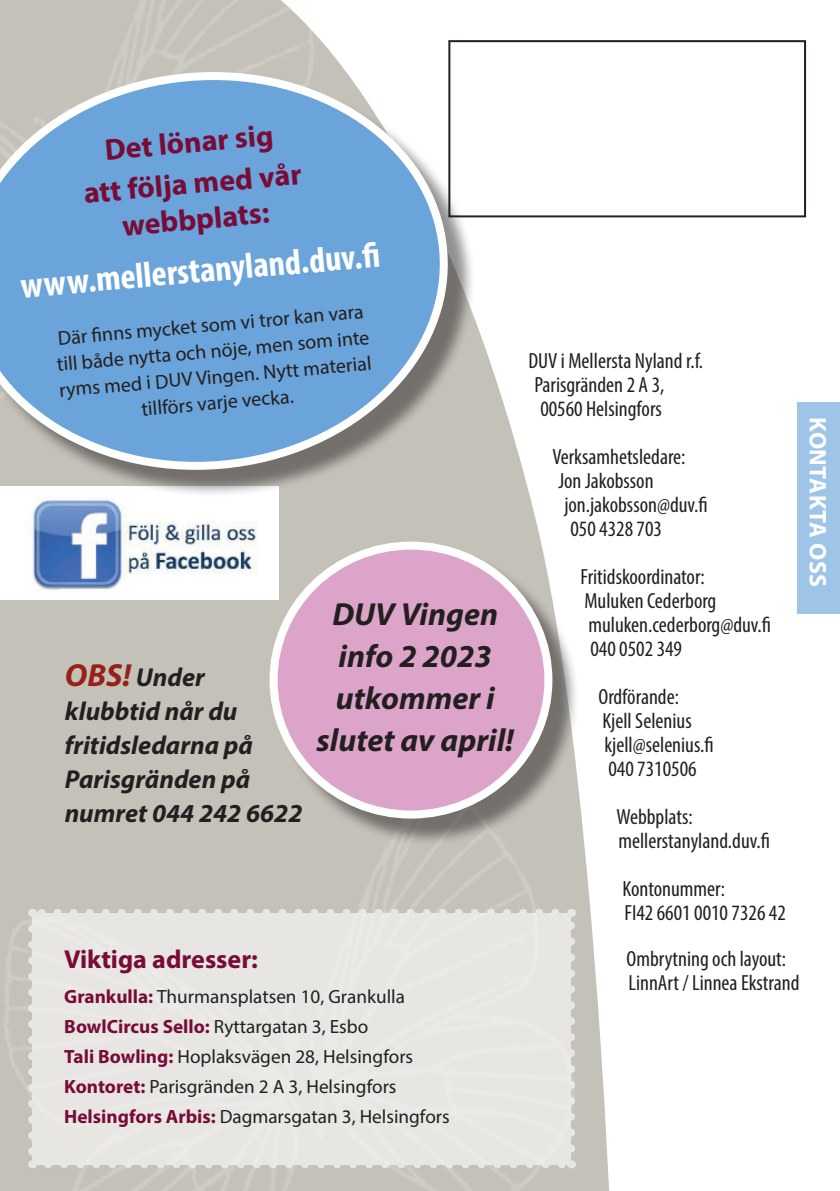
<style>
.page{position:relative;width:840px;height:1191px;background:#fff}
.page>*{position:absolute;margin:0;border:0;box-sizing:border-box;transform-origin:0 0}
.t1{font:700 condensed 36px "Myriad Pro";color:#fff}
.Första_rad{font:italic 700 32px "Myriad Pro";color:#231f20}
.t2{font:700 30px "Myriad Pro";color:#780c37}
.Första_rad-2{font:italic 700 26px "Myriad Pro";color:#231f20}
.t3{font:700 26px "Myriad Pro";color:#780c37}
.t4{font:700 24px "Myriad Pro";letter-spacing:.02em;color:#fff}
.List_Paragraph{font:condensed 22px "Myriad Pro";color:#231f20}
.t5{font:20px "Myriad Pro";color:#231f20}
.t6{font:19.2px "Myriad Pro";color:#231f20}
.s1{font-size:32px;color:#972018}
.s2{font-weight:700;color:#780c37}
</style>
<div class="page">
<svg style="left:0;top:217px;width:609px;height:543px;fill:#c4c1b9"></svg>
<img style="left:0;top:760px;width:609px;height:431px">
<div style="left:797px;top:403px;width:42px;height:211px;background:#9ec4e7"></div>
<div style="left:448px;top:40px;width:357px;height:177px;border:2px solid #231f20"></div>
<div style="left:0;top:486px;width:278px;height:114px;background:#fff"></div>
<img style="left:32px;top:499px;width:226px;height:91px">
<div style="left:32px;top:913px;width:538px;height:251px;background:#e7e6e3"></div>
<svg style="left:48px;top:1164px;width:515px;height:4px;background:#d8d6d1"></svg>
<svg style="left:40px;top:909px;width:515px;height:4px;background:#d2d0ca"></svg>
<svg style="left:28px;top:928px;width:8px;height:240px"></svg>
<svg style="left:566px;top:909px;width:8px;height:239px"></svg>
<div style="left:0;top:78px;width:475px;height:419px;background:#231f20;opacity:.5"></div>
<svg style="left:0;top:66px;width:452px;height:410px;background:#83add4"></svg>
<div style="left:275px;top:547px;width:304px;height:299px;background:#231f20;opacity:.5"></div>
<div style="left:273px;top:545px;width:275px;height:269px;background:#dca4c8;border-radius:50%"></div>
<div style="left:269px;top:541px;width:283px;height:277px;border:8px solid #fff;border-radius:50%"></div>
<p class="t2" style="left:103px;top:130px;width:171px;rotate:-5deg">Det lönar sig</p>
<p class="t2" style="left:82px;top:173px;width:220px;rotate:-5deg">att följa med vår</p>
<p class="t2" style="left:120px;top:206px;width:149px;rotate:-5deg">webbplats:</p>
<p class="t1" style="left:19px;top:263px;width:362px;rotate:-5deg">www.mellerstanyland.duv.fi</p>
<p class="t5" style="left:57px;top:326px;width:308px;rotate:-5deg">Där fi nns mycket som vi tror kan vara</p>
<p class="t5" style="left:56px;top:352px;width:315px;rotate:-5deg">till både nytta och nöje, men som inte</p>
<p class="t5" style="left:58px;top:378px;width:315px;rotate:-5deg">ryms med i DUV Vingen. Nytt material</p>
<p class="t5" style="left:140px;top:397px;width:154px;rotate:-5deg">tillförs varje vecka.</p>
<p class="Första_rad-2" style="left:65px;top:660px;width:141px"><span class="s1">OBS!</span> Under</p>
<p class="Första_rad-2" style="left:65px;top:694px;width:174px">klubbtid når du</p>
<p class="Första_rad-2" style="left:65px;top:728px;width:189px">fritidsledarna på</p>
<p class="Första_rad-2" style="left:65px;top:762px;width:187px">Parisgränden på</p>
<p class="Första_rad-2" style="left:65px;top:796px;width:239px">numret 044 242 6622</p>
<p class="Första_rad" style="left:332px;top:593px;width:167px">DUV Vingen</p>
<p class="Första_rad" style="left:338px;top:635px;width:155px">info 2 2023</p>
<p class="Första_rad" style="left:336px;top:677px;width:160px">utkommer i</p>
<p class="Första_rad" style="left:316px;top:719px;width:199px">slutet av april!</p>
<p class="t3" style="left:64px;top:942px;width:195px">Viktiga adresser:</p>
<p class="t6" style="left:64px;top:985px;width:342px"><span class="s2">Grankulla:</span> Thurmansplatsen 10, Grankulla</p>
<p class="t6" style="left:64px;top:1014px;width:305px"><span class="s2">BowlCircus Sello:</span> Ryttargatan 3, Esbo</p>
<p class="t6" style="left:64px;top:1044px;width:350px"><span class="s2">Tali Bowling:</span> Hoplaksvägen 28, Helsingfors</p>
<p class="t6" style="left:64px;top:1074px;width:333px"><span class="s2">Kontoret:</span> Parisgränden 2 A 3, Helsingfors</p>
<p class="t6" style="left:64px;top:1104px;width:387px"><span class="s2">Helsingfors Arbis:</span> Dagmarsgatan 3, Helsingfors</p>
<p class="List_Paragraph" style="left:528px;top:347px;width:176px">DUV i Mellersta Nyland r.f.</p>
<p class="List_Paragraph" style="left:534px;top:371px;width:131px">Parisgränden 2 A 3,</p>
<p class="List_Paragraph" style="left:540px;top:395px;width:123px">00560 Helsingfors</p>
<p class="List_Paragraph" style="left:552px;top:443px;width:134px">Verksamhetsledare:</p>
<p class="List_Paragraph" style="left:558px;top:467px;width:97px">Jon Jakobsson</p>
<p class="List_Paragraph" style="left:564px;top:491px;width:145px">jon.jakobsson@duv.fi</p>
<p class="List_Paragraph" style="left:570px;top:515px;width:93px">050 4328 703</p>
<p class="List_Paragraph" style="left:580px;top:563px;width:126px">Fritidskoordinator:</p>
<p class="List_Paragraph" style="left:584px;top:587px;width:133px">Muluken Cederborg</p>
<p class="List_Paragraph" style="left:588px;top:611px;width:184px">muluken.cederborg@duv.fi</p>
<p class="List_Paragraph" style="left:590px;top:635px;width:93px">040 0502 349</p>
<p class="List_Paragraph" style="left:598px;top:683px;width:82px">Ordförande:</p>
<p class="List_Paragraph" style="left:602px;top:707px;width:91px">Kjell Selenius</p>
<p class="List_Paragraph" style="left:604px;top:731px;width:111px">kjell@selenius.fi</p>
<p class="List_Paragraph" style="left:608px;top:755px;width:90px">040 7310506</p>
<p class="List_Paragraph" style="left:616px;top:803px;width:78px">Webbplats:</p>
<p class="List_Paragraph" style="left:618px;top:827px;width:153px">mellerstanyland.duv.fi</p>
<p class="List_Paragraph" style="left:622px;top:875px;width:104px">Kontonummer:</p>
<p class="List_Paragraph" style="left:624px;top:899px;width:163px">FI42 6601 0010 7326 42</p>
<p class="List_Paragraph" style="left:626px;top:945px;width:161px">Ombrytning och layout:</p>
<p class="List_Paragraph" style="left:628px;top:969px;width:172px">LinnArt / Linnea Ekstrand</p>
<p class="t4" style="left:833px;top:417px;width:171px;rotate:90deg">KONTAKTA OSS</p>
</div>
